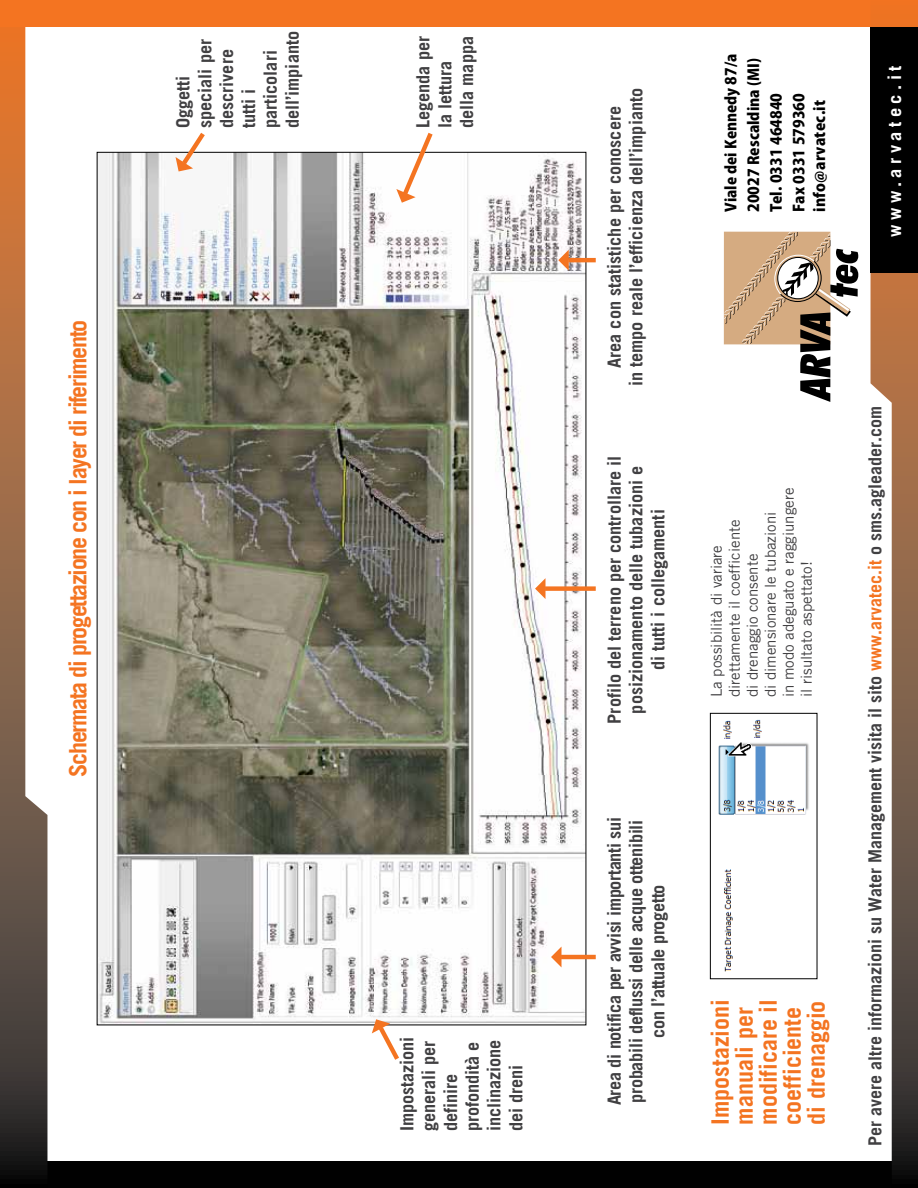
<style>
.page{position:relative;width:918px;height:1188px;background:#fff}
.page>*{position:absolute;margin:0;border:0;box-sizing:border-box;transform-origin:0 0}
.t1{font:700 24px/24px "Trade Gothic";color:#f47421}
.t2{font:700 24px "Trade Gothic";letter-spacing:-.055em;color:#f47421}
.t3{font:700 18.15px/21.9px "Trade Gothic";color:#414042;text-align:center}
.t4{font:700 18px "Trade Gothic";color:#414042}
.t5{font:700 18px "Trade Gothic";letter-spacing:.24em;color:#fff}
.t6{font:15px/18px "Trade Gothic";color:#414042}
.t7{font:800 15px/22.6px "Koz Go Pro";color:#000}
.t8{font:800 15px "Koz Go Pro";letter-spacing:.02em;color:#000}
.s1{color:#f47421}
</style>
<div class="page">
<div style="left:0;top:1161px;width:918px;height:27px;background:#010101"></div>
<svg style="left:0;top:27px;width:47px;height:1148px"></svg>
<div style="left:0;top:0;width:918px;height:27px;background:#f47421"></div>
<svg style="left:871px;top:272px;width:47px;height:903px"></svg>
<div style="left:871px;top:27px;width:47px;height:245px;background:#000"></div>
<img style="left:718px;top:719px;width:91px;height:253px">
<div style="left:710px;top:713px;width:107px;height:266px;border:1px solid #000"></div>
<img style="left:99px;top:154px;width:485px;height:869px">
<hr style="left:561px;top:955px;width:35px;height:4px;background:#f47421">
<svg style="left:551px;top:947px;width:11px;height:20px"></svg>
<div style="left:545px;top:586px;width:51px;height:5px;background:#f47421"></div>
<svg style="left:535px;top:578px;width:11px;height:21px"></svg>
<hr style="left:568px;top:258px;width:28px;height:4px;background:#f47421">
<svg style="left:558px;top:250px;width:11px;height:21px"></svg>
<svg style="left:372px;top:1019px;width:31px;height:41px"></svg>
<svg style="left:176px;top:132px;width:33px;height:39px"></svg>
<svg style="left:396px;top:132px;width:40px;height:71px"></svg>
<svg style="left:724px;top:232px;width:134px;height:170px"></svg>
<h1 class="t2" style="left:63px;top:777px;width:458px;rotate:-90deg">Schermata di progettazione con i layer di riferimento</h1>
<p class="t3" style="left:172px;top:128px;width:99px;text-align:left;rotate:-90deg">Oggetti speciali per descrivere tutti i particolari dell’impianto</p>
<p class="t3" style="left:412px;top:128px;width:93px;text-align:left;rotate:-90deg">Legenda per la lettura della mappa</p>
<p class="t3" style="left:396px;top:1131px;width:96px;text-align:left;rotate:-90deg">Impostazioni generali per definire profondità e inclinazione dei dreni</p>
<p class="t3" style="left:603px;top:386px;width:300px;rotate:-90deg">Area con statistiche per conoscere<br>in tempo reale l’efficienza dell’impianto</p>
<p class="t3" style="left:603px;top:724px;width:269px;rotate:-90deg">Profilo del terreno per controllare il posizionamento delle tubazioni e<br>di tutti i collegamenti</p>
<p class="t3" style="left:603px;top:1105px;width:290px;rotate:-90deg">Area di notifica per avvisi importanti sui probabili deflussi delle acque ottenibili con l’attuale progetto</p>
<p class="t7" style="left:721px;top:212px;width:160px;rotate:-90deg">Viale dei Kennedy 87/a<br>20027 Rescaldina (MI)<br>Tel. 0331 464840<br>Fax 0331 579360</p>
<p class="t8" style="left:810px;top:212px;width:114px;rotate:-90deg">info@arvatec.it</p>
<p class="t5" style="left:884px;top:237px;width:173px;rotate:-90deg">www.arvatec.it</p>
<p class="t6" style="left:707px;top:697px;width:211px;rotate:-90deg">La possibilità di variare direttamente il coefficiente<br>di drenaggio consente<br>di dimensionare le tubazioni<br>in modo adeguato e raggiungere il risultato aspettato!</p>
<h1 class="t1" style="left:708px;top:1125px;width:127px;rotate:-90deg">Impostazioni manuali per modificare il coefficiente di drenaggio</h1>
<p class="t4" style="left:864px;top:1146px;width:742px;rotate:-90deg">Per avere altre informazioni su Water Management visita il sito <span class="s1">www.arvatec.it</span> o sms.agleader.com</p>
</div>
